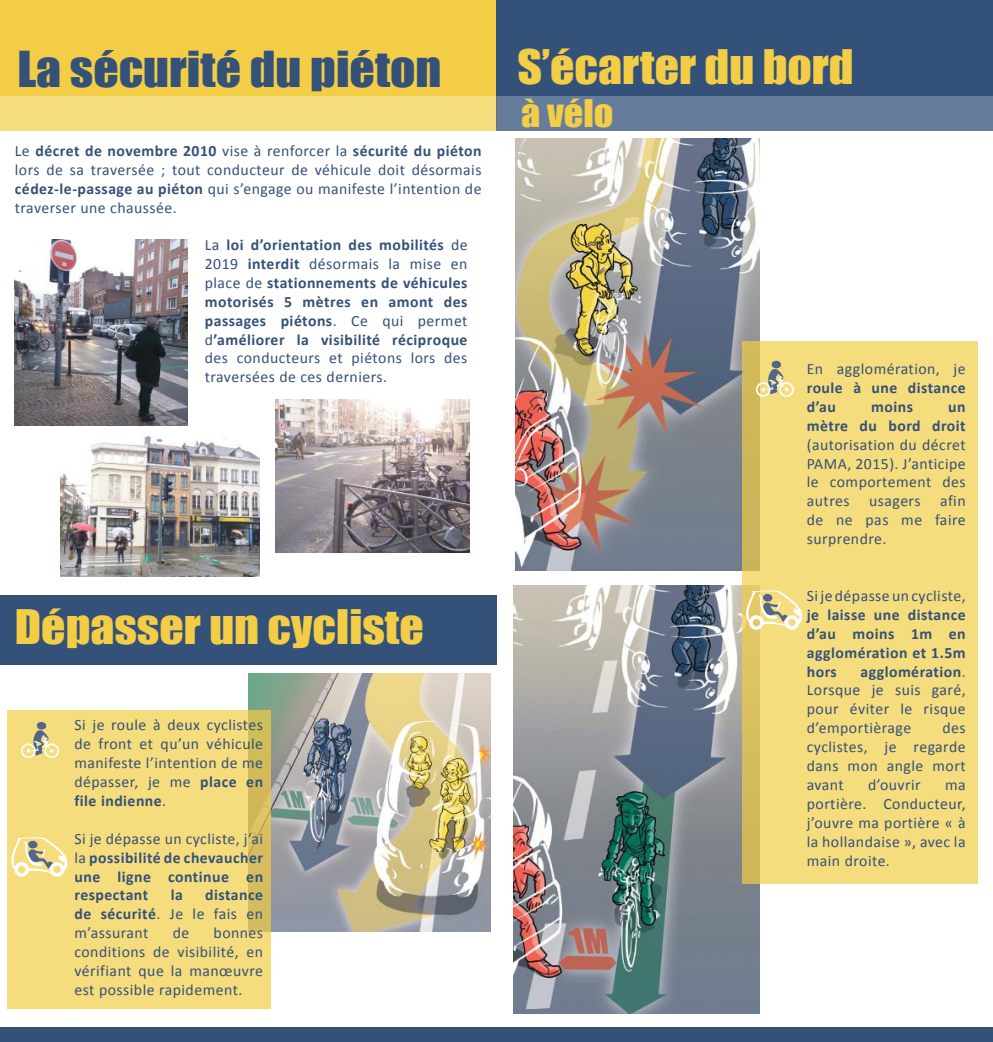
<style>
.page{position:relative;width:993px;height:1042px;background:#fff}
.page>*{position:absolute;margin:0;border:0;box-sizing:border-box;transform-origin:0 0}
.t1{font:45.5px "Impact";color:#34517a;scale:1.09 1}
.t2{font:43.75px "Impact";color:#f2cd45;scale:1.09 1}
.t3{font:35px "Impact";color:#f2cd45;scale:1.09 1}
.t4{font:15.75px/18.9px "Calibri";letter-spacing:.03em;color:#34517a;text-align:justify}
.t5{font:700 15.75px/18.9px "Calibri";letter-spacing:.03em;color:#34517a;text-align:justify}
.s1{font-weight:700}
.s2{font-weight:400}
</style>
<div class="page">
<img style="left:61px;top:436px;width:198px;height:141px">
<div style="left:0;top:0;width:992px;height:95px;background:#f2cd45"></div>
<div style="left:0;top:595px;width:496px;height:70px;background:#34517a"></div>
<div style="left:0;top:95px;width:496px;height:36px;background:#f5dc7d"></div>
<div style="left:0;top:1028px;width:992px;height:14px;background:#34517a"></div>
<img style="left:248px;top:673px;width:242px;height:258px">
<img style="left:15px;top:239px;width:172px;height:186px">
<img style="left:275px;top:399px;width:194px;height:153px">
<svg style="left:7px;top:709px;width:264px;height:299px;background:#f2d97b"></svg>
<svg style="left:21px;top:721px;width:38px;height:37px"></svg>
<svg style="left:10px;top:836px;width:58px;height:41px"></svg>
<img style="left:513px;top:585px;width:246px;height:428px">
<div style="left:496px;top:95px;width:496px;height:36px;background:#667c9b"></div>
<div style="left:496px;top:0;width:496px;height:96px;background:#34517a"></div>
<img style="left:515px;top:139px;width:244px;height:431px">
<svg style="left:742px;top:341px;width:235px;height:542px;background:#f2d97a"></svg>
<svg style="left:755px;top:359px;width:38px;height:38px"></svg>
<svg style="left:745px;top:589px;width:57px;height:41px"></svg>
<h1 class="t1" style="left:17px;top:34px;width:390px">La sécurité du piéton</h1>
<p class="t4" style="left:15px;top:141px;width:468px">Le <span class="s1">décret de novembre 2010</span> vise à renforcer la <span class="s1">sécurité du piéton </span>lors de sa traversée ; tout conducteur de véhicule doit désormais <span class="s1">cédez-le-passage au piéton</span> qui s’engage ou manifeste l’intention de traverser une chaussée.</p>
<p class="t5" style="left:205px;top:235px;width:264px"><span class="s2">La</span> loi d’orientation des mobilités <span class="s2">de 2019</span> interdit <span class="s2">désormais la mise en place de</span> stationnements de véhicules motorisés 5 mètres en amont des passages piétons<span class="s2">. Ce qui permet d</span>’améliorer la visibilité réciproque <span class="s2">des conducteurs et piétons lors des traversées de ces derniers.</span></p>
<h2 class="t2" style="left:15px;top:592px;width:376px">Dépasser un cycliste</h2>
<p class="t4" style="left:74px;top:716px;width:190px">Si je roule à deux cyclistes de front et qu’un véhicule manifeste l’intention de me dépasser, je me <span class="s1">place en file indienne</span>.</p>
<p class="t5" style="left:74px;top:829px;width:190px"><span class="s2">Si je dépasse un cycliste, j’ai la</span> possibilité de chevaucher une ligne continue en respectant</p>
<p class="t5" style="left:171px;top:886px;width:14px">la</p>
<p class="t4" style="left:74px;top:886px;width:190px;text-indent:131px"><span class="s1">distance de sécurité</span>. Je le fais en m’assurant</p>
<p class="t4" style="left:74px;top:923px;width:190px;text-indent:139px">bonnes conditions de visibilité, en vérifiant que la manœuvre est possible rapidement.</p>
<p class="t4" style="left:173px;top:923px;width:18px">de</p>
<h2 class="t2" style="left:517px;top:33px;width:310px">S’écarter du bord</h2>
<h3 class="t3" style="left:521px;top:86px;width:86px">à vélo</h3>
<p class="t4" style="left:806px;top:359px;width:160px">En agglomération, je</p>
<p class="t5" style="left:806px;top:378px;width:160px">roule à une distance d’au</p>
<p class="t5" style="left:871px;top:397px;width:43px">moins</p>
<p class="t5" style="left:806px;top:397px;width:160px;text-align:right">un<br>mètre du bord droit</p>
<p class="t4" style="left:806px;top:435px;width:160px">(autorisation du décret PAMA, 2015). J’anticipe le comportement des autres usagers afin de ne pas me faire surprendre.</p>
<p class="t4" style="left:806px;top:586px;width:160px">Si je dépasse un cycliste,</p>
<p class="t5" style="left:806px;top:605px;width:160px">je laisse une distance d’au moins 1m en agglomération et 1.5m hors</p>
<p class="t4" style="left:806px;top:662px;width:160px;text-indent:54px"><span class="s1">agglomération</span>.<br>Lorsque je suis garé, pour éviter le risque d’emportièrage</p>
<p class="t4" style="left:806px;top:718px;width:160px;text-indent:136px">des cyclistes, je regarde dans mon angle mort avant</p>
<p class="t4" style="left:867px;top:775px;width:54px">d’ouvrir</p>
<p class="t4" style="left:806px;top:775px;width:160px;text-indent:138px">ma portière. Conducteur, j’ouvre ma portière « à la hollandaise », avec la main droite.</p>
</div>
